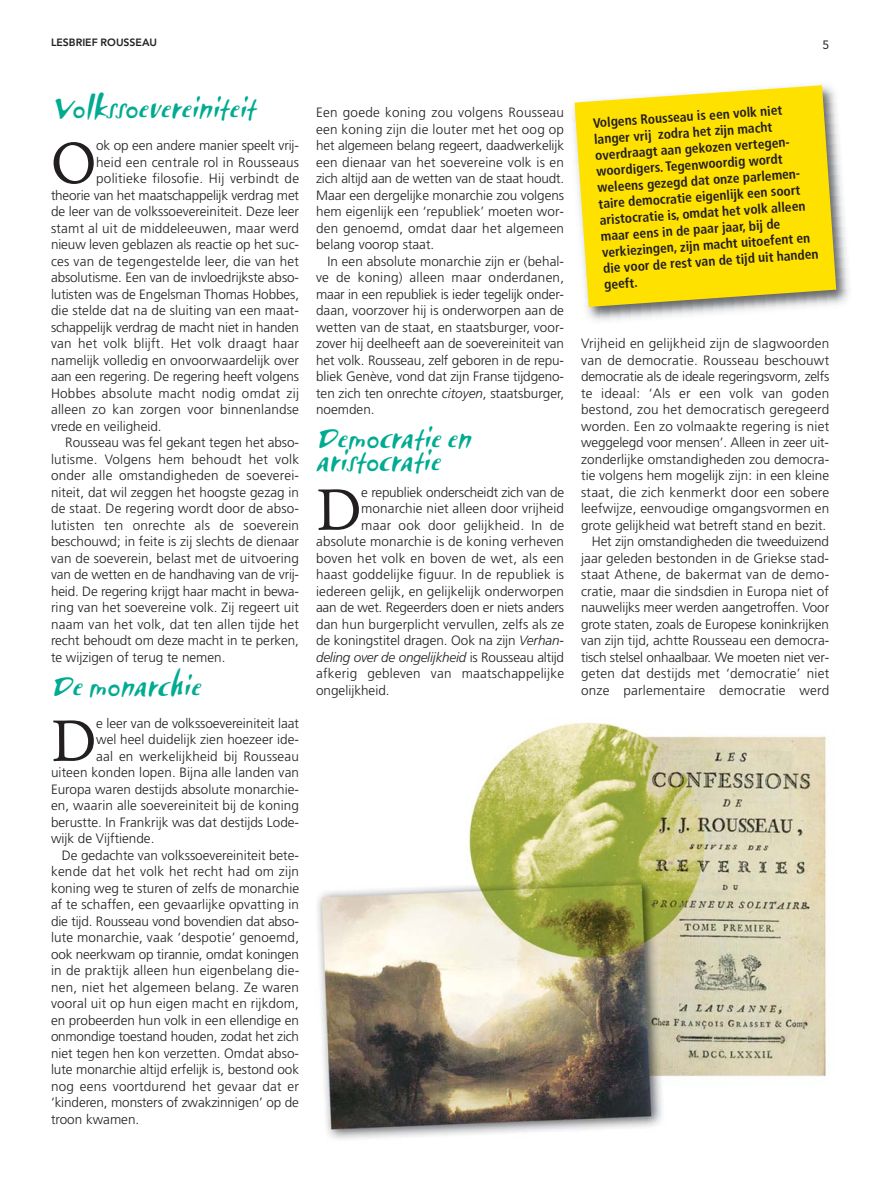
<style>
.page{position:relative;width:893px;height:1191px;background:#fff}
.page>*{position:absolute;margin:0;border:0;box-sizing:border-box;transform-origin:0 0}
.t1{font:59.55px "Eldorado";color:#231f20}
.t2{font:italic 28.5px/22.5px "Airstream ITCTT";color:#00ab91}
.t3{font:300 13.5px/16.5px "Frutiger LT";letter-spacing:.005em;color:#231f20;text-align:justify}
.t4{font:700 condensed 13.5px/16.2px "Frutiger LT";color:#231f20}
.t5{font:300 13.5px "Frutiger LT";letter-spacing:-.015em;color:#231f20}
.t6{font:italic 300 13.5px "Frutiger LT";letter-spacing:-.015em;color:#231f20}
.t7{font:12px "Avenir LT";color:#231f20}
.t8{font:800 10.5px "Avenir LT";color:#231f20}
.s1{font-style:italic}
.s2{font-style:normal}
</style>
<div class="page">
<img style="left:573px;top:109px;width:276px;height:212px">
<svg style="left:574px;top:85px;width:262px;height:222px;background:#f9de1a"></svg>
<img style="left:317px;top:722px;width:510px;height:418px">
<p class="t8" style="left:51px;top:38px;width:108px">LESBRIEF ROUSSEAU</p>
<p class="t7" style="left:822px;top:40px;width:8px">5</p>
<h2 class="t2" style="left:51px;top:100px;width:214px">Volkssoevereiniteit</h2>
<h1 class="t1" style="left:51px;top:129px;width:47px">O</h1>
<p class="t3" style="left:96px;top:138px;width:204px">ok op een andere manier speelt vrij-</p>
<p class="t3" style="left:96px;top:155px;width:204px">heid een centrale rol in Rousseaus</p>
<p class="t3" style="left:96px;top:171px;width:204px">politieke filosofie. Hij verbindt de</p>
<p class="t5" style="left:51px;top:189px;width:250px">theorie van het maatschappelijk verdrag met</p>
<p class="t3" style="left:51px;top:204px;width:250px">de leer van de volkssoevereiniteit. Deze leer</p>
<p class="t3" style="left:51px;top:221px;width:250px">stamt al uit de middeleeuwen, maar werd</p>
<p class="t3" style="left:51px;top:237px;width:250px">nieuw leven geblazen als reactie op het suc-</p>
<p class="t3" style="left:51px;top:254px;width:250px">ces van de tegengestelde leer, die van het</p>
<p class="t3" style="left:51px;top:270px;width:250px">absolutisme. Een van de invloedrijkste abso-</p>
<p class="t3" style="left:51px;top:287px;width:250px">lutisten was de Engelsman Thomas Hobbes,</p>
<p class="t3" style="left:51px;top:303px;width:250px">die stelde dat na de sluiting van een maat-</p>
<p class="t3" style="left:51px;top:320px;width:249px">schappelijk verdrag de macht niet in handen</p>
<p class="t3" style="left:51px;top:336px;width:250px">van het volk blijft. Het volk draagt haar</p>
<p class="t3" style="left:51px;top:353px;width:250px">namelijk volledig en onvoorwaardelijk over</p>
<p class="t3" style="left:51px;top:369px;width:250px">aan een regering. De regering heeft volgens</p>
<p class="t3" style="left:51px;top:386px;width:250px">Hobbes absolute macht nodig omdat zij</p>
<p class="t3" style="left:51px;top:402px;width:250px">alleen zo kan zorgen voor binnenlandse</p>
<p class="t3" style="left:51px;top:419px;width:112px">vrede en veiligheid.</p>
<p class="t3" style="left:65px;top:435px;width:235px">Rousseau was fel gekant tegen het abso-</p>
<p class="t3" style="left:51px;top:452px;width:250px">lutisme. Volgens hem behoudt het volk</p>
<p class="t3" style="left:51px;top:468px;width:250px">onder alle omstandigheden de soeverei-</p>
<p class="t3" style="left:51px;top:485px;width:249px">niteit, dat wil zeggen het hoogste gezag in</p>
<p class="t3" style="left:51px;top:501px;width:250px">de staat. De regering wordt door de abso-</p>
<p class="t3" style="left:51px;top:518px;width:250px">lutisten ten onrechte als de soeverein</p>
<p class="t3" style="left:51px;top:534px;width:250px">beschouwd; in feite is zij slechts de dienaar</p>
<p class="t3" style="left:51px;top:551px;width:250px">van de soeverein, belast met de uitvoering</p>
<p class="t5" style="left:51px;top:569px;width:250px">van de wetten en de handhaving van de vrij-</p>
<p class="t5" style="left:51px;top:585px;width:249px">heid. De regering krijgt haar macht in bewa-</p>
<p class="t3" style="left:51px;top:600px;width:250px">ring van het soevereine volk. Zij regeert uit</p>
<p class="t3" style="left:51px;top:617px;width:250px">naam van het volk, dat ten allen tijde het</p>
<p class="t3" style="left:51px;top:633px;width:250px">recht behoudt om deze macht in te perken,</p>
<p class="t3" style="left:51px;top:650px;width:176px">te wijzigen of terug te nemen.</p>
<h2 class="t2" style="left:51px;top:677px;width:159px">Demonarchie</h2>
<h1 class="t1" style="left:51px;top:707px;width:47px">D</h1>
<p class="t3" style="left:96px;top:716px;width:204px">e leer van de volkssoevereiniteit laat</p>
<p class="t3" style="left:96px;top:732px;width:204px">wel heel duidelijk zien hoezeer ide-</p>
<p class="t3" style="left:96px;top:749px;width:204px">aal en werkelijkheid bij Rousseau</p>
<p class="t3" style="left:51px;top:765px;width:250px">uiteen konden lopen. Bijna alle landen van</p>
<p class="t3" style="left:51px;top:782px;width:250px">Europa waren destijds absolute monarchie-</p>
<p class="t3" style="left:51px;top:798px;width:250px">en, waarin alle soevereiniteit bij de koning</p>
<p class="t3" style="left:51px;top:815px;width:250px">berustte. In Frankrijk was dat destijds Lode-</p>
<p class="t3" style="left:51px;top:831px;width:105px">wijk de Vijftiende.</p>
<p class="t3" style="left:62px;top:848px;width:239px">De gedachte van volkssoevereiniteit bete-</p>
<p class="t3" style="left:51px;top:864px;width:250px">kende dat het volk het recht had om zijn</p>
<p class="t3" style="left:51px;top:881px;width:250px">koning weg te sturen of zelfs de monarchie</p>
<p class="t3" style="left:51px;top:897px;width:250px">af te schaffen, een gevaarlijke opvatting in</p>
<p class="t3" style="left:51px;top:914px;width:249px">die tijd. Rousseau vond bovendien dat abso-</p>
<p class="t3" style="left:51px;top:930px;width:250px">lute monarchie, vaak ‘despotie’ genoemd,</p>
<p class="t5" style="left:51px;top:948px;width:250px">ook neerkwam op tirannie, omdat koningen</p>
<p class="t3" style="left:51px;top:963px;width:250px">in de praktijk alleen hun eigenbelang die-</p>
<p class="t3" style="left:51px;top:980px;width:250px">nen, niet het algemeen belang. Ze waren</p>
<p class="t3" style="left:51px;top:996px;width:250px">vooral uit op hun eigen macht en rijkdom,</p>
<p class="t3" style="left:51px;top:1013px;width:250px">en probeerden hun volk in een ellendige en</p>
<p class="t5" style="left:51px;top:1031px;width:250px">onmondige toestand houden, zodat het zich</p>
<p class="t3" style="left:51px;top:1046px;width:250px">niet tegen hen kon verzetten. Omdat abso-</p>
<p class="t3" style="left:51px;top:1062px;width:250px">lute monarchie altijd erfelijk is, bestond ook</p>
<p class="t3" style="left:51px;top:1079px;width:250px">nog eens voortdurend het gevaar dat er</p>
<p class="t3" style="left:51px;top:1095px;width:250px">‘kinderen, monsters of zwakzinnigen’ op de</p>
<p class="t3" style="left:51px;top:1112px;width:90px">troon kwamen.</p>
<p class="t3" style="left:316px;top:105px;width:250px">Een goede koning zou volgens Rousseau een koning zijn die louter met het oog op het algemeen belang regeert, daadwerkelijk een dienaar van het soevereine volk is en zich altijd aan de wetten van de staat houdt.<br>Maar een dergelijke monarchie zou volgens hem eigenlijk een ‘republiek’ moeten wor&shy;den genoemd, omdat daar het algemeen belang voorop staat.</p>
<p class="t3" style="left:316px;top:254px;width:250px;text-indent:11px">In een absolute monarchie zijn er (behal&shy;ve de koning) alleen maar onderdanen, maar in een republiek is ieder tegelijk onder&shy;daan, voorzover hij is onderworpen aan de wetten van de staat, en staatsburger, voor&shy;zover hij deelheeft aan de soevereiniteit van het volk. Rousseau, zelf geboren in de repu&shy;bliek Genève, vond dat zijn Franse tijdgeno&shy;ten zich ten onrechte <span class="s1">citoyen</span>, staatsburger, noemden.</p>
<h2 class="t2" style="left:316px;top:430px;width:164px">Democratieen aristocratie</h2>
<h1 class="t1" style="left:316px;top:476px;width:47px">D</h1>
<p class="t5" style="left:361px;top:486px;width:204px">e republiek onderscheidt zich van de</p>
<p class="t3" style="left:361px;top:501px;width:204px">monarchie niet alleen door vrijheid</p>
<p class="t3" style="left:361px;top:518px;width:204px">maar ook door gelijkheid. In de</p>
<p class="t3" style="left:316px;top:534px;width:250px">absolute monarchie is de koning verheven</p>
<p class="t3" style="left:316px;top:551px;width:250px">boven het volk en boven de wet, als een</p>
<p class="t3" style="left:316px;top:567px;width:250px">haast goddelijke figuur. In de republiek is</p>
<p class="t3" style="left:316px;top:584px;width:250px">iedereen gelijk, en gelijkelijk onderworpen</p>
<p class="t5" style="left:316px;top:602px;width:250px">aan de wet. Regeerders doen er niets anders</p>
<p class="t3" style="left:316px;top:617px;width:250px">dan hun burgerplicht vervullen, zelfs als ze</p>
<p class="t3" style="left:316px;top:633px;width:250px">de koningstitel dragen. Ook na zijn <span class="s1">Verhan-</span></p>
<p class="t6" style="left:316px;top:651px;width:250px">deling over de ongelijkheid <span class="s2">is Rousseau altijd</span></p>
<p class="t3" style="left:316px;top:666px;width:250px">afkerig gebleven van maatschappelijke</p>
<p class="t3" style="left:316px;top:683px;width:75px">ongelijkheid.</p>
<p class="t4" style="left:592px;top:116px;width:217px;rotate:-4deg">Volgens Rousseau is een volk niet langer vrij zodra het zijn macht overdraagt aan gekozen vertegen&shy;woordigers. Tegenwoordig wordt weleens gezegd dat onze parlemen&shy;taire democratie eigenlijk een soort aristocratie is, omdat het volk alleen maar eens in de paar jaar, bij de verkiezingen, zijn macht uitoefent en die voor de rest van de tijd uit handen geeft.</p>
<p class="t3" style="left:581px;top:336px;width:250px;text-align:right">Vrijheid en gelijkheid zijn de slagwoorden van de democratie. Rousseau beschouwt democratie als de ideale regeringsvorm, zelfs te ideaal: ‘Als er een volk van goden bestond, zou het democratisch geregeerd worden. Een zo volmaakte regering is niet weggelegd voor mensen’. Alleen in zeer uit&shy;zonderlijke omstandigheden zou democra&shy;tie volgens hem mogelijk zijn: in een kleine staat, die zich kenmerkt door een sobere leefwijze, eenvoudige omgangsvormen en grote gelijkheid wat betreft stand en bezit.<br>Het zijn omstandigheden die tweeduizend jaar geleden bestonden in de Griekse stad&shy;staat Athene, de bakermat van de demo&shy;cratie, maar die sindsdien in Europa niet of nauwelijks meer werden aangetroffen. Voor grote staten, zoals de Europese koninkrijken van zijn tijd, achtte Rousseau een democra&shy;tisch stelsel onhaalbaar. We moeten niet ver&shy;geten dat destijds met ‘democratie’ niet onze parlementaire democratie werd</p>
</div>
